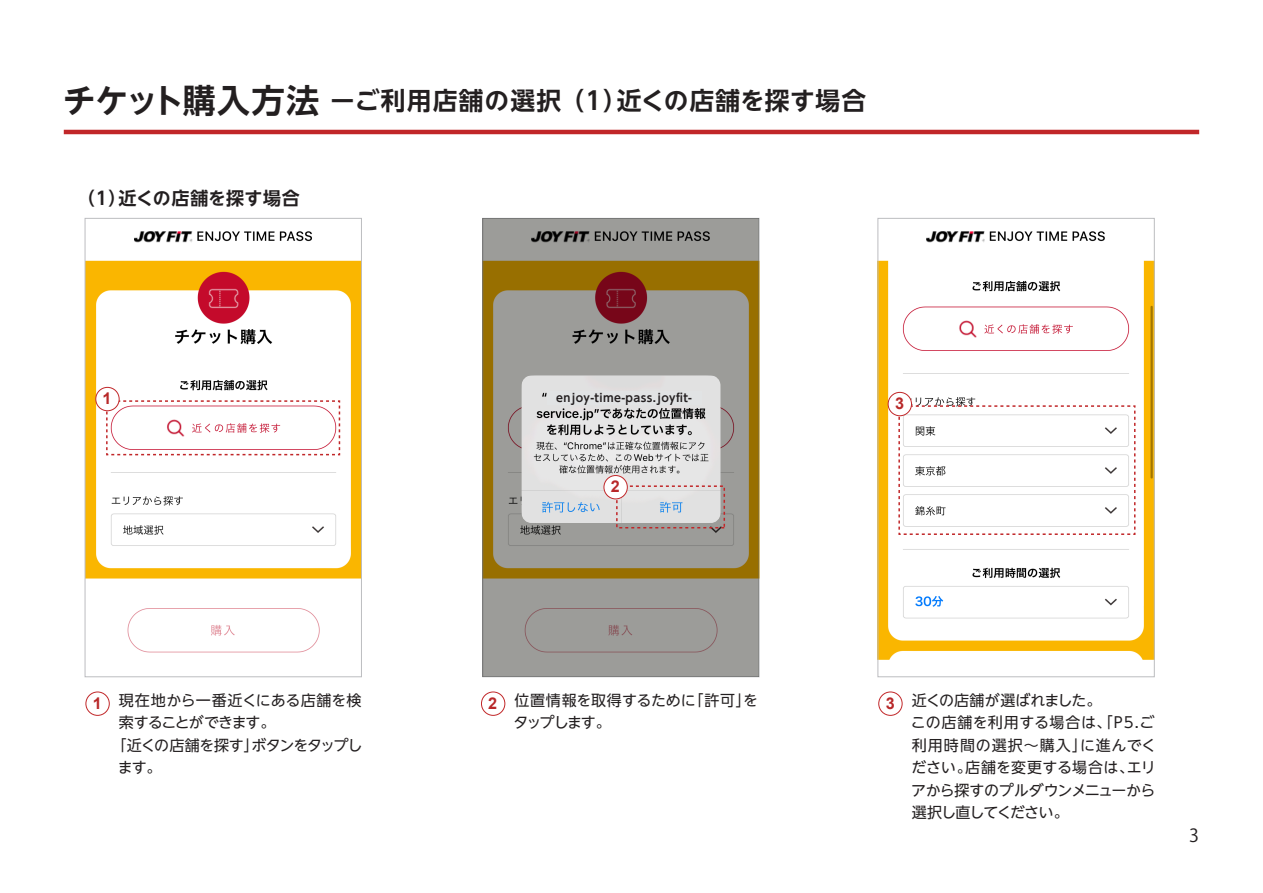
<style>
.page{position:relative;width:1263px;height:893px;background:#fff}
.page>*{position:absolute;margin:0;border:0;box-sizing:border-box;transform-origin:0 0}
.t1{font:700 24.75px "UD Shin Go NT Pro De";letter-spacing:.04em;color:#231f20}
.t2{font:700 18px "UD Shin Go NT Pro De";letter-spacing:.02em;color:#231f20}
.t3{font:18px "Koz Go Pr 6 N";color:#231f20}
.t4{font:700 16.2px "Arial";color:#b82829}
.t5{font:15px/22.5px "UD Shin Go NT Pro";letter-spacing:-.01em;color:#231f20}
.t6{font:15px "UD Shin Go NT Pro";letter-spacing:-.065em;color:#231f20}
.t7{font:700 11.25px "UD Shin Go NT Pro De";letter-spacing:.035em;color:#231f20}
.s1{font-size:33px}
.s2{font-family:"Arial";font-weight:700;font-size:16.2px;color:#b82829}
</style>
<div class="page">
<hr style="left:64px;top:130px;width:1135px;height:4px;background:#c12729">
<div style="left:86px;top:692px;width:24px;height:24px;border:1px solid #c12729;border-radius:50%"></div>
<img style="left:87px;top:231px;width:273px;height:422px">
<div style="left:85px;top:218px;width:277px;height:459px;border:1px solid #bcbdc0"></div>
<svg style="left:105px;top:400px;width:236px;height:56px"></svg>
<div style="left:96px;top:387px;width:23px;height:24px;background:#fff;border-radius:50%"></div>
<div style="left:95px;top:387px;width:25px;height:24px;border:1px solid #c12729;border-radius:50%"></div>
<div style="left:878px;top:692px;width:24px;height:24px;border:1px solid #c12729;border-radius:50%"></div>
<img style="left:879px;top:231px;width:274px;height:429px">
<div style="left:877px;top:218px;width:278px;height:459px;border:1px solid #bcbdc0"></div>
<svg style="left:898px;top:405px;width:238px;height:131px"></svg>
<div style="left:888px;top:392px;width:23px;height:24px;background:#fff;border-radius:50%"></div>
<div style="left:888px;top:392px;width:24px;height:24px;border:1px solid #c12729;border-radius:50%"></div>
<div style="left:481px;top:692px;width:24px;height:24px;border:1px solid #c12729;border-radius:50%"></div>
<svg style="left:483px;top:218px;width:276px;height:459px;background:#978e7b"></svg>
<svg style="left:522px;top:375px;width:198px;height:148px;background:#d2d3d4"></svg>
<div style="left:616px;top:485px;width:109px;height:43px;border:2px dashed #c12729"></div>
<div style="left:604px;top:475px;width:23px;height:24px;background:#fff;border-radius:50%"></div>
<div style="left:603px;top:475px;width:25px;height:24px;border:1px solid #c12729;border-radius:50%"></div>
<div style="left:547px;top:391px;width:155px;height:14px;background:#e1e3e4"></div>
<h1 class="t1" style="left:63px;top:80px;width:805px"><span class="s1">チケット購入方法</span> ーご利用店舗の選択 （1）近くの店舗を探す場合</h1>
<p class="t2" style="left:77px;top:184px;width:224px">（1）近くの店舗を探す場合</p>
<p class="t4" style="left:103px;top:388px;width:11px">1</p>
<p class="t7" style="left:556px;top:388px;width:138px">ENJOY-TIME-PASS.JOYFIT-</p>
<p class="t4" style="left:611px;top:476px;width:11px">2</p>
<p class="t4" style="left:895px;top:393px;width:11px">3</p>
<p class="t4" style="left:93px;top:692px;width:11px">1</p>
<p class="t5" style="left:119px;top:688px;width:244px">現在地から一番近くにある店舗を検</p>
<p class="t6" style="left:119px;top:710px;width:158px">索することができます。</p>
<p class="t6" style="left:111px;top:733px;width:253px">「近くの店舗を探す」ボタンをタップし</p>
<p class="t5" style="left:118px;top:756px;width:45px">ます。</p>
<p class="t5" style="left:514px;top:688px;width:246px;text-indent:-25px"><span class="s2">2</span> 位置情報を取得するために「許可」をタップします。</p>
<p class="t5" style="left:911px;top:688px;width:247px;text-indent:-25px"><span class="s2">3</span> 近くの店舗が選ばれました。<br>この店舗を利用する場合は、「P5.ご利用時間の選択～購入」に進んでください。店舗を変更する場合は、エリアから探すのプルダウンメニューから選択し直してください。</p>
<p class="t3" style="left:1189px;top:825px;width:11px">3</p>
</div>
